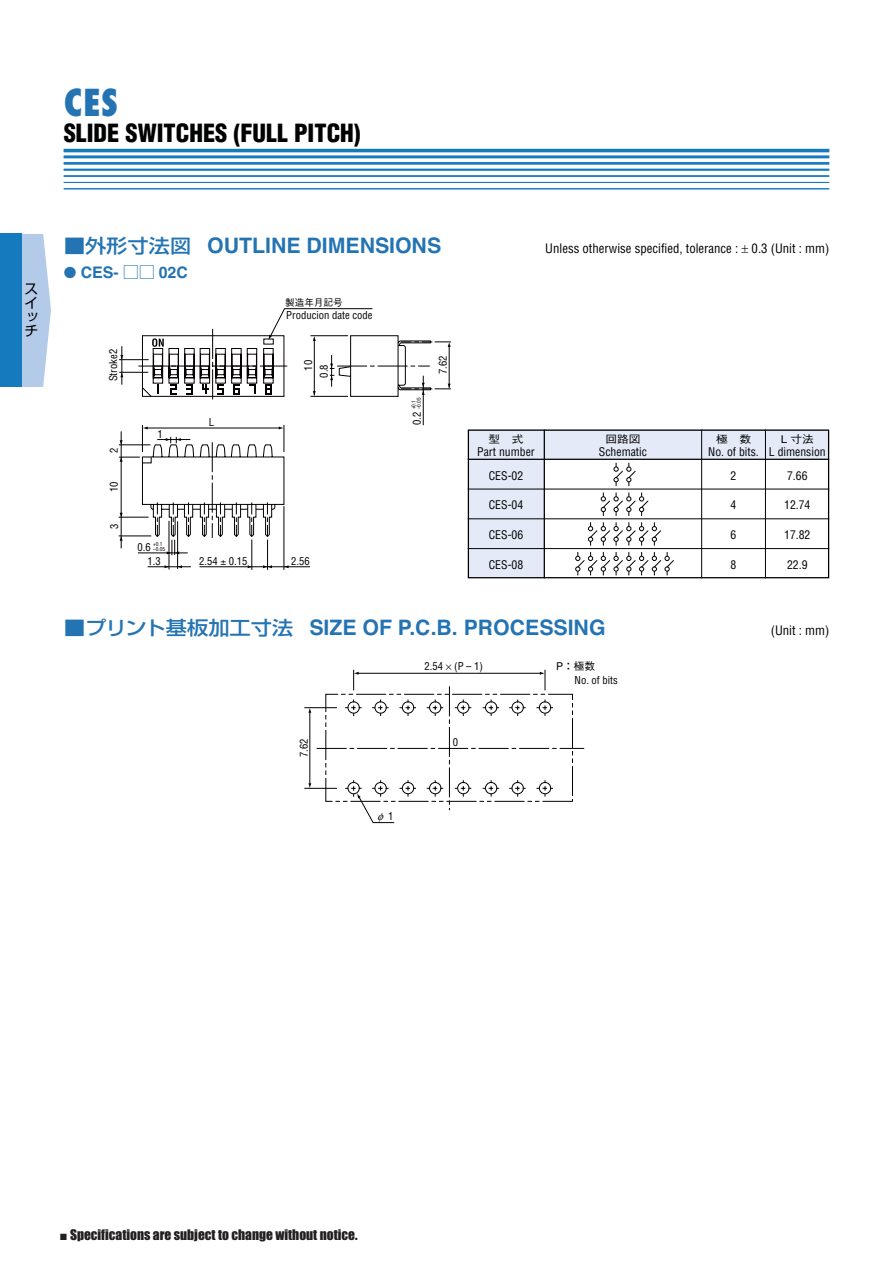
<style>
.page{position:relative;width:893px;height:1263px;background:#fff}
.page>*{position:absolute;margin:0;border:0;box-sizing:border-box;transform-origin:0 0}
.t1{font:800 condensed 36.15px "Futura";color:#2474b3}
.t2{font:900 condensed 24.45px "Helvetica";color:#000102}
.t3{font:700 21.3px "Helvetica";color:#2474b3}
.t4{font:700 15.9px "Helvetica";color:#2474b3}
.t5{font:13.8px/13.8px "Shin Go regular 90 msp RKSJ H";color:#000102;text-align:justify}
.t6{font:13.5px "Impact";color:#231f20}
.t7{font:condensed 12.75px "Helvetica";color:#000102}
.t8{font:condensed 11.7px/23.4px "Helvetica";color:#000102;text-align:center}
.t9{font:condensed 10.65px/15.6px "Helvetica";color:#050100}
.t10{font:10.65px "Gothic BBB Medium 90 msp RKSJ H";color:#050100}
.t11{font:10.5px "Gothic BBB Medium 90 msp RKSJ H";color:#000102;scale:1.11 1}
.t12{font:9.6px "Gothic BBB Medium 90 msp RKSJ H";color:#050100}
.t13{font:condensed 5.25px/5.2px "Helvetica";color:#050100}
.s1{font-family:"Shin Go Medium 90 msp RKSJ H";font-weight:400;font-size:19.2px}
.s2{font-family:"Shin Go Medium 90 msp RKSJ H";font-weight:400}
</style>
<div class="page">
<svg style="left:21px;top:234px;width:30px;height:153px;background:#b8ceea"></svg>
<div style="left:0;top:234px;width:21px;height:153px;background:#167abf"></div>
<hr style="left:64px;top:149px;width:765px;height:3px;background:#167abf">
<hr style="left:64px;top:156px;width:765px;height:2px;background:#167abf">
<hr style="left:64px;top:162px;width:765px;height:2px;background:#167abf">
<hr style="left:64px;top:169px;width:765px;height:2px;background:#167abf">
<hr style="left:64px;top:175px;width:765px;height:2px;background:#167abf">
<hr style="left:64px;top:182px;width:765px;height:1px;background:#167abf">
<hr style="left:64px;top:189px;width:765px;height:1px;background:#167abf">
<svg style="left:142px;top:401px;width:282px;height:136px"></svg>
<hr style="left:423px;top:376px;width:1px;height:49px;background:#050100">
<hr style="left:147px;top:428px;width:133px;height:1px;background:#050100">
<svg style="left:279px;top:425px;width:6px;height:27px"></svg>
<hr style="left:157px;top:439px;width:33px;height:1px;background:#050100">
<hr style="left:119px;top:536px;width:32px;height:1px;background:#050100">
<hr style="left:121px;top:431px;width:1px;height:117px;background:#050100">
<svg style="left:120px;top:536px;width:3px;height:5px"></svg>
<svg style="left:119px;top:513px;width:29px;height:5px"></svg>
<hr style="left:169px;top:521px;width:1px;height:48px;background:#050100">
<hr style="left:177px;top:521px;width:1px;height:48px;background:#050100">
<hr style="left:138px;top:553px;width:50px;height:1px;background:#050100">
<hr style="left:148px;top:567px;width:43px;height:1px;background:#050100">
<hr style="left:284px;top:506px;width:1px;height:64px;background:#050100">
<svg style="left:157px;top:502px;width:1px;height:35px"></svg>
<svg style="left:247px;top:502px;width:26px;height:35px"></svg>
<hr style="left:267px;top:540px;width:1px;height:30px;background:#050100">
<hr style="left:252px;top:540px;width:1px;height:30px;background:#050100">
<hr style="left:200px;top:567px;width:110px;height:1px;background:#050100">
<svg style="left:248px;top:565px;width:5px;height:3px"></svg>
<svg style="left:263px;top:565px;width:9px;height:3px"></svg>
<svg style="left:283px;top:565px;width:6px;height:3px"></svg>
<svg style="left:119px;top:308px;width:332px;height:93px"></svg>
<svg style="left:119px;top:425px;width:33px;height:39px"></svg>
<hr style="left:304px;top:707px;width:33px;height:1px;background:#050100">
<hr style="left:304px;top:788px;width:33px;height:1px;background:#050100">
<hr style="left:310px;top:712px;width:1px;height:72px;background:#050100">
<svg style="left:308px;top:708px;width:3px;height:5px"></svg>
<svg style="left:308px;top:783px;width:3px;height:5px"></svg>
<div style="left:468px;top:430px;width:76px;height:29px;background:#e4eaf7"></div>
<div style="left:468px;top:459px;width:76px;height:30px;background:#e4eaf7"></div>
<div style="left:468px;top:489px;width:76px;height:30px;background:#e4eaf7"></div>
<div style="left:468px;top:519px;width:76px;height:30px;background:#e4eaf7"></div>
<div style="left:544px;top:430px;width:158px;height:29px;background:#e4eaf7"></div>
<div style="left:702px;top:430px;width:63px;height:29px;background:#e4eaf7"></div>
<div style="left:765px;top:430px;width:64px;height:29px;background:#e4eaf7"></div>
<svg style="left:613px;top:463px;width:23px;height:23px"></svg>
<svg style="left:601px;top:493px;width:48px;height:23px"></svg>
<svg style="left:588px;top:522px;width:74px;height:24px"></svg>
<hr style="left:468px;top:459px;width:361px;height:1px;background:#000202">
<hr style="left:468px;top:489px;width:361px;height:1px;background:#000202">
<hr style="left:468px;top:519px;width:361px;height:1px;background:#000202">
<div style="left:468px;top:549px;width:76px;height:29px;background:#e4eaf7"></div>
<svg style="left:575px;top:552px;width:99px;height:23px"></svg>
<hr style="left:468px;top:548px;width:361px;height:1px;background:#000202">
<hr style="left:544px;top:430px;width:1px;height:148px;background:#000202">
<hr style="left:765px;top:430px;width:1px;height:148px;background:#000202">
<hr style="left:701px;top:430px;width:1px;height:148px;background:#000202">
<div style="left:468px;top:430px;width:361px;height:148px;border:1px solid #000202"></div>
<svg style="left:165px;top:437px;width:76px;height:131px"></svg>
<svg style="left:317px;top:669px;width:267px;height:154px"></svg>
<h1 class="t1" style="left:64px;top:87px;width:56px">CES</h1>
<h2 class="t2" style="left:64px;top:123px;width:298px">SLIDE SWITCHES (FULL PITCH)</h2>
<p class="t5" style="left:25px;top:284px;width:15px">スイッチ</p>
<h3 class="t3" style="left:64px;top:237px;width:379px"><span class="s1">■外形寸法図</span> OUTLINE DIMENSIONS</h3>
<p class="t7" style="left:545px;top:243px;width:285px">Unless otherwise specified, tolerance : 0.3 (Unit : mm)</p>
<h3 class="t4" style="left:81px;top:266px;width:109px">CES- <span class="s2">□□</span> 02C</h3>
<p class="t9" style="left:106px;top:381px;width:34px;rotate:-90deg">Stroke2</p>
<p class="t12" style="left:285px;top:298px;width:59px">製造年月記号</p>
<p class="t9" style="left:286px;top:308px;width:88px">Producion date code</p>
<p class="t9" style="left:301px;top:378px;width:19px;text-indent:7px;rotate:-90deg">10<br>0.8</p>
<p class="t9" style="left:107px;top:453px;width:7px;rotate:-90deg">2</p>
<p class="t9" style="left:107px;top:492px;width:12px;rotate:-90deg">10</p>
<p class="t9" style="left:107px;top:529px;width:7px;rotate:-90deg">3</p>
<p class="t9" style="left:158px;top:427px;width:7px">1</p>
<p class="t9" style="left:138px;top:540px;width:15px">0.6</p>
<p class="t13" style="left:153px;top:541px;width:13px">+0.1 –0.05</p>
<p class="t9" style="left:147px;top:554px;width:15px">1.3</p>
<p class="t9" style="left:209px;top:415px;width:7px">L</p>
<p class="t9" style="left:199px;top:554px;width:50px">2.54 0.15</p>
<p class="t9" style="left:291px;top:554px;width:20px">2.56</p>
<p class="t13" style="left:411px;top:409px;width:13px;rotate:-90deg">+0.1 –0.05</p>
<p class="t9" style="left:410px;top:425px;width:15px;rotate:-90deg">0.2</p>
<p class="t9" style="left:436px;top:374px;width:20px;rotate:-90deg">7.62</p>
<p class="t11" style="left:488px;top:436px;width:33px">型　式</p>
<p class="t8" style="left:477px;top:441px;width:59px">Part number<br>CES-02</p>
<p class="t8" style="left:489px;top:494px;width:36px">CES-04</p>
<p class="t8" style="left:489px;top:524px;width:36px">CES-06</p>
<p class="t11" style="left:605px;top:436px;width:33px">回路図</p>
<p class="t8" style="left:599px;top:441px;width:50px">Schematic</p>
<p class="t11" style="left:716px;top:436px;width:33px">極　数</p>
<p class="t8" style="left:708px;top:441px;width:52px">No. of bits.<br>2</p>
<p class="t8" style="left:730px;top:494px;width:7px">4</p>
<p class="t8" style="left:730px;top:524px;width:7px">6</p>
<p class="t11" style="left:781px;top:436px;width:31px">L 寸法</p>
<p class="t8" style="left:769px;top:441px;width:58px">L dimension<br>7.66</p>
<p class="t8" style="left:784px;top:494px;width:28px">12.74</p>
<p class="t8" style="left:784px;top:524px;width:28px">17.82</p>
<p class="t8" style="left:489px;top:554px;width:36px">CES-08</p>
<p class="t8" style="left:731px;top:554px;width:7px">8</p>
<p class="t8" style="left:787px;top:554px;width:22px">22.9</p>
<h3 class="t3" style="left:64px;top:620px;width:543px"><span class="s1">■プリント基板加工寸法</span> SIZE OF P.C.B. PROCESSING</h3>
<p class="t7" style="left:771px;top:626px;width:60px">(Unit : mm)</p>
<p class="t9" style="left:297px;top:757px;width:20px;rotate:-90deg">7.62</p>
<p class="t9" style="left:388px;top:810px;width:7px">1</p>
<p class="t9" style="left:424px;top:659px;width:60px">2.54 (P – 1)</p>
<p class="t9" style="left:453px;top:735px;width:7px">0</p>
<p class="t10" style="left:556px;top:662px;width:40px">P：極数</p>
<p class="t9" style="left:574px;top:673px;width:45px">No. of bits</p>
<p class="t6" style="left:59px;top:1230px;width:300px">- Specifications are subject to change without notice.</p>
</div>
